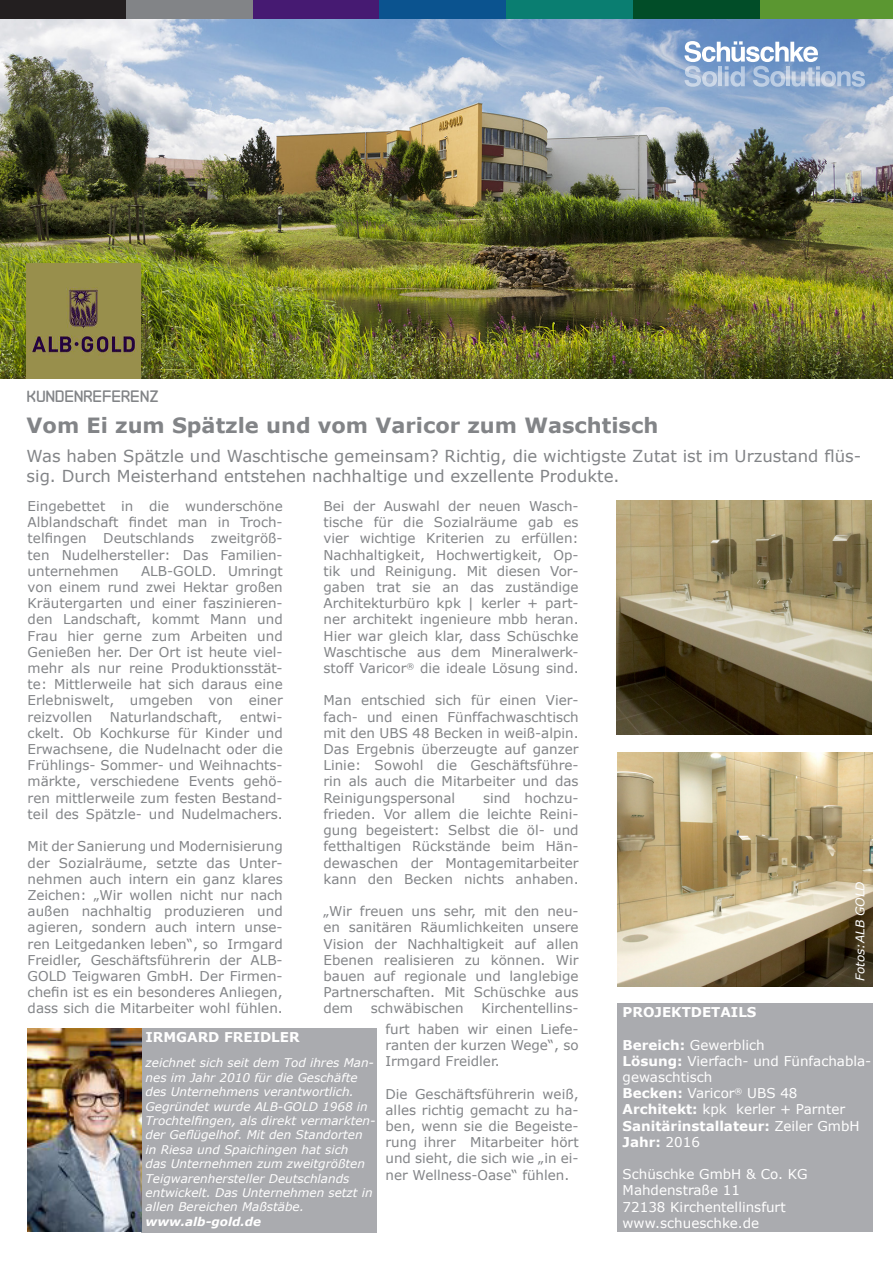
<style>
.page{position:relative;width:893px;height:1263px;background:#fff}
.page>*{position:absolute;margin:0;border:0;box-sizing:border-box;transform-origin:0 0}
.t1{font:700 21px "Verdana";color:#828487}
.t2{font:16.5px/19.8px "Verdana";color:#828487}
.t3{font:16.5px "NBRMS";color:#828487}
.t4{font:13.5px/16.2px "Verdana";color:#828487;text-align:justify}
.t5{font:13.5px/16.2px "Verdana";color:#fff}
.t6{font:700 13.5px "Verdana";color:#fff}
.t7{font:italic 12px/14.4px "Verdana";color:#fff}
.t8{font:italic 700 12px "Verdana";color:#fff}
.s1{font-weight:700}
.s2{font-weight:400}
</style>
<div class="page">
<div style="left:0;top:0;width:126px;height:19px;background:#231f20"></div>
<div style="left:126px;top:0;width:127px;height:19px;background:#828487"></div>
<div style="left:253px;top:0;width:127px;height:19px;background:#461a72"></div>
<div style="left:380px;top:0;width:127px;height:19px;background:#0b538f"></div>
<div style="left:507px;top:0;width:127px;height:19px;background:#0a7e71"></div>
<div style="left:634px;top:0;width:127px;height:19px;background:#014d28"></div>
<div style="left:761px;top:0;width:132px;height:19px;background:#5b9731"></div>
<img style="left:0;top:19px;width:893px;height:359px">
<svg style="left:685px;top:41px;width:180px;height:46px"></svg>
<div style="left:142px;top:1028px;width:235px;height:204px;background:#aaabaf"></div>
<img style="left:28px;top:1028px;width:114px;height:204px">
<img style="left:617px;top:501px;width:255px;height:234px">
<img style="left:618px;top:753px;width:255px;height:234px">
<img style="left:27px;top:264px;width:114px;height:114px">
<div style="left:618px;top:1003px;width:255px;height:229px;background:#aaabaf"></div>
<p class="t3" style="left:28px;top:387px;width:134px">KUNDENREFERENZ</p>
<p class="t1" style="left:27px;top:411px;width:633px">Vom Ei zum Spätzle und vom Varicor zum Waschtisch</p>
<p class="t2" style="left:27px;top:446px;width:836px">Was haben Spätzle und Waschtische gemeinsam? Richtig, die wichtigste Zutat ist im Urzustand flüs&shy;sig. Durch Meisterhand entstehen nachhaltige und exzellente Produkte.</p>
<p class="t4" style="left:28px;top:498px;width:257px">Eingebettet in die wunderschöne Alblandschaft findet man in Troch&shy;telfingen Deutschlands zweitgröß&shy;ten Nudelhersteller: Das Familien&shy;unternehmen</p>
<p class="t4" style="left:28px;top:563px;width:257px;text-indent:113px">ALB-GOLD. Umringt von einem rund zwei Hektar großen Kräutergarten und einer faszinieren&shy;den Landschaft, kommt Mann und Frau hier gerne zum Arbeiten und Genießen her. Der Ort ist heute viel&shy;mehr als nur reine Produktionsstät&shy;te: Mittlerweile hat sich daraus eine Erlebniswelt, umgeben von einer reizvollen</p>
<p class="t4" style="left:110px;top:708px;width:114px">Naturlandschaft,</p>
<p class="t4" style="left:28px;top:708px;width:257px;text-indent:212px">entwi&shy;ckelt. Ob Kochkurse für Kinder und Erwachsene, die Nudelnacht oder die Frühlings- Sommer- und Weihnachts&shy;märkte, verschiedene Events gehö&shy;ren mittlerweile zum festen Bestand&shy;teil des Spätzle- und Nudelmachers.</p>
<p class="t4" style="left:28px;top:838px;width:257px">Mit der Sanierung und Modernisierung der Sozialräume, setzte das Unter&shy;nehmen auch intern ein ganz klares Zeichen: „Wir wollen nicht nur nach außen nachhaltig produzieren und agieren, sondern auch intern unse&shy;ren Leitgedanken leben“, so Irmgard Freidler, Geschäftsführerin der ALB-GOLD Teigwaren GmbH. Der Firmen&shy;chefin ist es ein besonderes Anliegen, dass sich die Mitarbeiter wohl fühlen.</p>
<p class="t4" style="left:324px;top:498px;width:257px">Bei der Auswahl der neuen Wasch&shy;tische für die Sozialräume gab es vier wichtige Kriterien zu erfüllen:<br>Nachhaltigkeit, Hochwertigkeit, Op&shy;tik und Reinigung. Mit diesen Vor&shy;gaben trat sie an das zuständige Architekturbüro kpk | kerler + part&shy;ner architekt ingenieure mbb heran.<br>Hier war gleich klar, dass Schüschke Waschtische aus dem Mineralwerk&shy;stoff Varicor<sup>®</sup> die ideale Lösung sind.</p>
<p class="t4" style="left:324px;top:692px;width:257px">Man entschied sich für einen Vier&shy;fach- und einen Fünffachwaschtisch mit den UBS 48 Becken in weiß-alpin.<br>Das Ergebnis überzeugte auf ganzer Linie: Sowohl die Geschäftsführe&shy;rin als auch die Mitarbeiter und das Reinigungspersonal</p>
<p class="t4" style="left:324px;top:789px;width:257px;text-indent:159px">sind hochzu&shy;frieden. Vor allem die leichte Reini&shy;gung begeistert: Selbst die öl- und fetthaltigen Rückstände beim Hän&shy;dewaschen der Montagemitarbeiter kann den Becken nichts anhaben.</p>
<p class="t4" style="left:324px;top:903px;width:257px">„Wir freuen uns sehr, mit den neu&shy;en sanitären Räumlichkeiten unsere Vision der Nachhaltigkeit auf allen Ebenen realisieren zu können. Wir bauen auf regionale und langlebige Partnerschaften. Mit Schüschke aus dem</p>
<p class="t4" style="left:371px;top:1000px;width:95px">schwäbischen</p>
<p class="t4" style="left:481px;top:1000px;width:99px">Kirchentellins-</p>
<p class="t6" style="left:146px;top:1028px;width:156px">IRMGARD FREIDLER</p>
<p class="t7" style="left:146px;top:1056px;width:232px">zeichnet sich seit dem Tod ihres Man&shy;nes im Jahr 2010 für die Geschäfte des Unternehmens verantwortlich.<br>Gegründet wurde ALB-GOLD 1968 in Trochtelfingen, als direkt vermarkten&shy;der Geflügelhof. Mit den Standorten in Riesa und Spaichingen hat sich<br>das Unternehmen zum zweitgrößten Teigwarenhersteller Deutschlands entwickelt. Das Unternehmen setzt in allen Bereichen Maßstäbe.</p>
<p class="t8" style="left:146px;top:1213px;width:117px">www.alb-gold.de</p>
<p class="t4" style="left:386px;top:1020px;width:195px">furt haben wir einen Liefe&shy;ranten der kurzen Wege“, so Irmgard Freidler.</p>
<p class="t4" style="left:386px;top:1085px;width:195px">Die Geschäftsführerin weiß, alles richtig gemacht zu ha&shy;ben, wenn sie die Begeiste&shy;rung ihrer Mitarbeiter hört und sieht, die sich wie „in ei&shy;ner Wellness-Oase“ fühlen.</p>
<p class="t7" style="left:853px;top:981px;width:101px;rotate:-90deg">Fotos:ALB GOLD</p>
<p class="t6" style="left:623px;top:1003px;width:135px">PROJEKTDETAILS</p>
<p class="t5" style="left:623px;top:1036px;width:144px"><span class="s1">Bereich:</span> Gewerblich</p>
<p class="t5" style="left:623px;top:1052px;width:250px"><span class="s1">Lösung:</span> Vierfach- und Fünfachabla&shy;gewaschtisch</p>
<p class="t5" style="left:623px;top:1085px;width:176px"><span class="s1">Becken:</span> Varicor<sup>®</sup> UBS 48</p>
<p class="t5" style="left:623px;top:1101px;width:224px"><span class="s1">Architekt:</span> kpk kerler + Parnter</p>
<p class="t6" style="left:623px;top:1116px;width:238px">Sanitärinstallateur: <span class="s2">Zeiler GmbH</span></p>
<p class="t6" style="left:623px;top:1132px;width:79px">Jahr: <span class="s2">2016</span></p>
<p class="t5" style="left:623px;top:1166px;width:187px">Schüschke GmbH &amp; Co. KG</p>
<p class="t5" style="left:623px;top:1182px;width:119px">Mahdenstraße 11</p>
<p class="t5" style="left:623px;top:1198px;width:165px">72138 Kirchentellinsfurt</p>
<p class="t5" style="left:623px;top:1214px;width:138px">www.schueschke.de</p>
</div>
